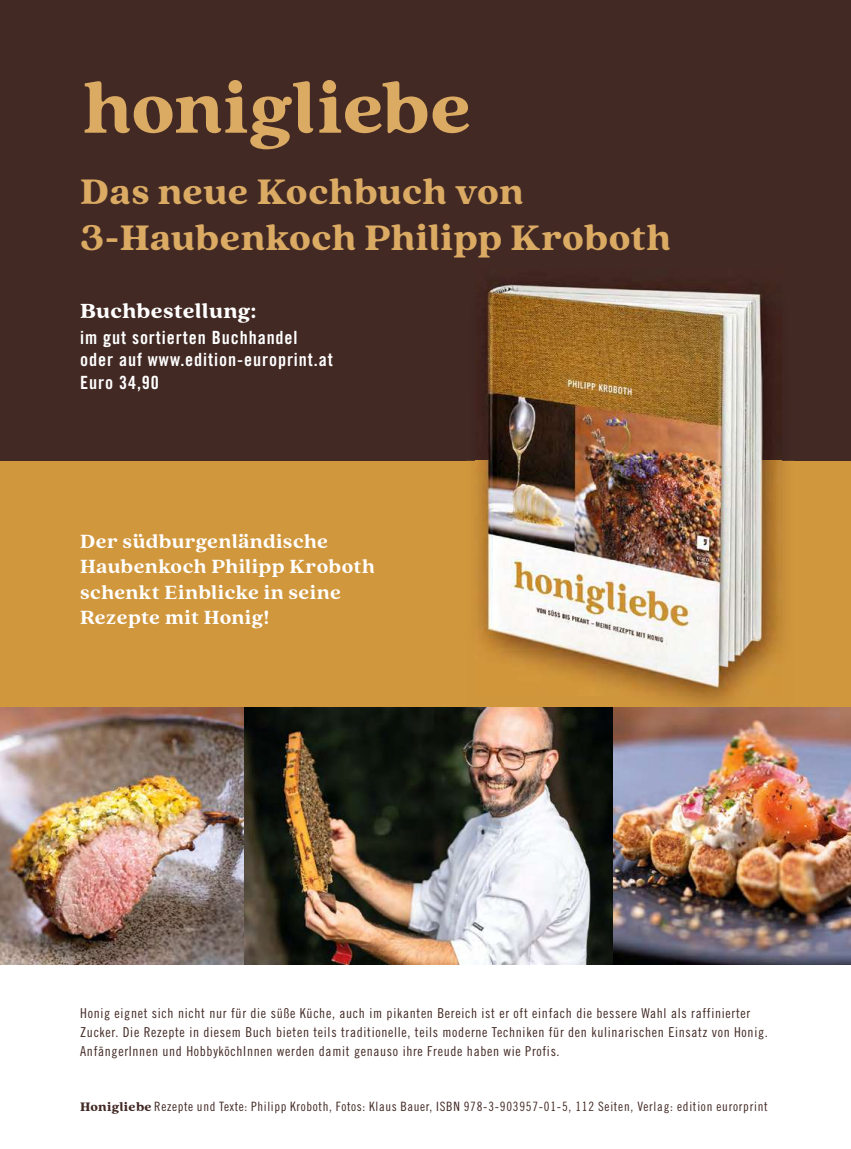
<style>
.page{position:relative;width:851px;height:1149px;background:#fff}
.page>*{position:absolute;margin:0;border:0;box-sizing:border-box;transform-origin:0 0}
.t1{font:900 39.45px/45.5px "Quincy CF";letter-spacing:.005em;color:#dbaa63}
.t2{font:900 22.65px "Quincy CF";letter-spacing:.01em;color:#fff}
.t3{font:800 21.15px/25.5px "Quincy CF";letter-spacing:.015em;color:#fff}
.t4{font:18.15px/22.6px "Trade Gothic LT Std Bd Cn 20";letter-spacing:.05em;color:#fff}
.t5{font:13.65px/18.9px "Trade Gothic LT Std Cn 18";letter-spacing:.05em;color:#422924}
.t6{font:12.9px "Trade Gothic LT Std Cn 18";letter-spacing:.055em;color:#422924}
.s1{font-family:"Quincy CF";font-weight:900;font-size:13.65px}
</style>
<div class="page">
<svg style="left:0;top:963px;width:850px;height:2px;background:#6d6460"></svg>
<div style="left:0;top:0;width:850px;height:577px;background:#422924"></div>
<div style="left:0;top:460px;width:850px;height:389px;background:#d1973d"></div>
<img style="left:475px;top:270px;width:306px;height:425px">
<img style="left:0;top:707px;width:613px;height:256px">
<img style="left:613px;top:707px;width:237px;height:256px">
<svg style="left:85px;top:80px;width:384px;height:69px"></svg>
<h1 class="t1" style="left:80px;top:170px;width:592px">Das neue Kochbuch von<br>3-Haubenkoch Philipp Kroboth</h1>
<h2 class="t2" style="left:80px;top:297px;width:177px">Buchbestellung:</h2>
<h3 class="t4" style="left:80px;top:325px;width:254px">im gut sortierten Buchhandel oder auf www.edition-europrint.at<br>Euro 34,90</h3>
<h3 class="t3" style="left:80px;top:528px;width:296px">Der südburgenländische<br>Haubenkoch Philipp Kroboth schenkt Einblicke in seine<br>Rezepte mit Honig!</h3>
<p class="t5" style="left:80px;top:1003px;width:689px">Honig eignet sich nicht nur für die süße Küche, auch im pikanten Bereich ist er oft einfach die bessere Wahl als raffinierter<br>Zucker. Die Rezepte in diesem Buch bieten teils traditionelle, teils moderne Techniken für den kulinarischen Einsatz von Honig.<br>AnfängerInnen und HobbyköchInnen werden damit genauso ihre Freude haben wie Profis.</p>
<p class="t6" style="left:80px;top:1098px;width:689px"><span class="s1">Honigliebe</span> Rezepte und Texte: Philipp Kroboth, Fotos: Klaus Bauer, ISBN 978-3-903957-01-5, 112 Seiten, Verlag: edition eurorprint</p>
</div>
